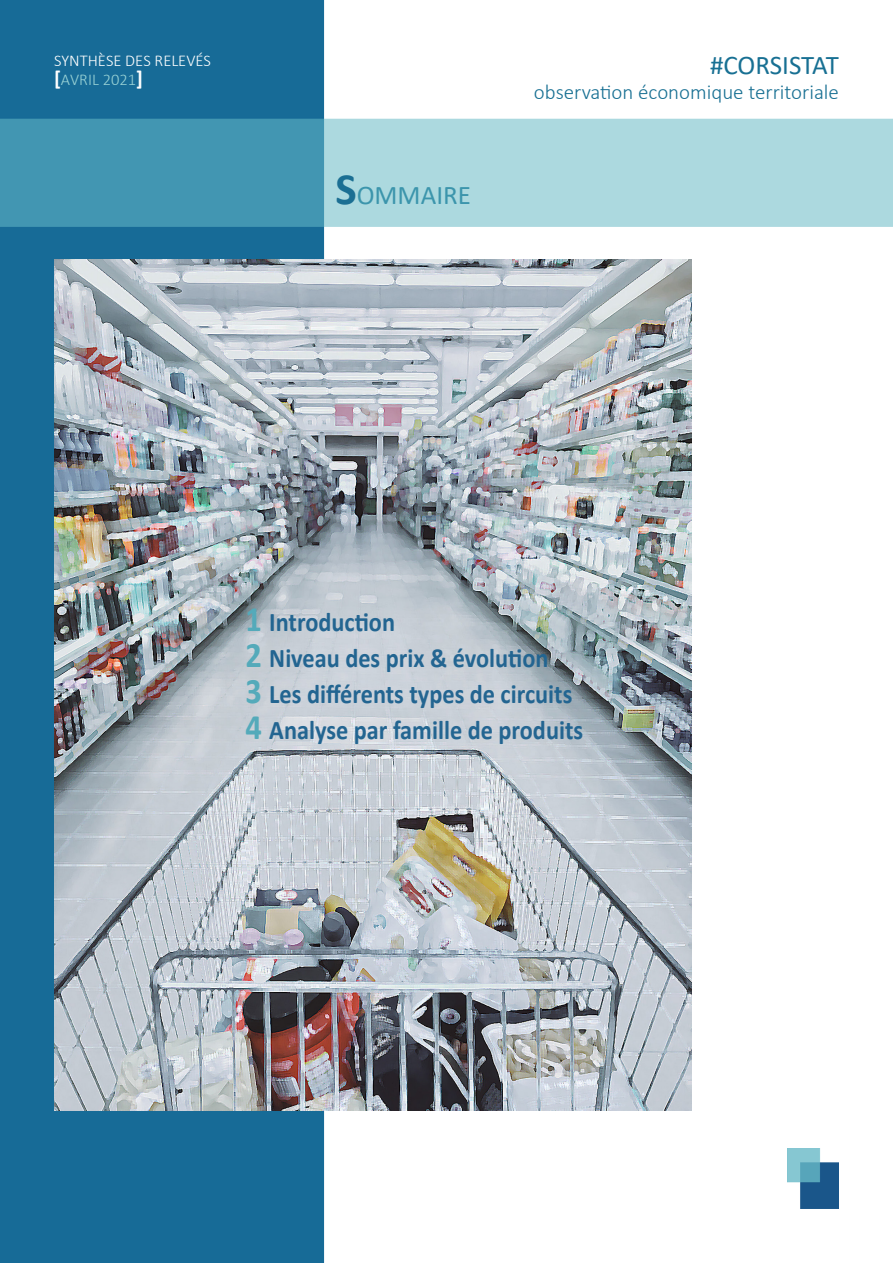
<style>
.page{position:relative;width:893px;height:1263px;background:#fff}
.page>*{position:absolute;margin:0;border:0;box-sizing:border-box;transform-origin:0 0}
.t1{font:700 27px "Calibri";color:#236591;scale:.9 1}
.t2{font:27px "Calibri";letter-spacing:-.005em;color:#187093}
.t3{font:27px "Calibri";color:#3c95ac}
.t4{font:300 21px "Calibri";color:#187093}
.t5{font:300 16.5px/19px "Calibri";color:#fff}
.s1{font-weight:700;font-size:21px}
.s2{color:#99d2d5}
.s3{font-weight:700;font-size:45px;color:#1b6f93}
.s4{font-size:36px;color:#54aaba}
</style>
<div class="page">
<img style="left:0;top:0;width:893px;height:1263px">
<img style="left:787px;top:1148px;width:52px;height:61px">
<img style="left:54px;top:259px;width:638px;height:851px">
<p class="t5" style="left:54px;top:51px;width:159px">SYNTHÈSE DES RELEVÉS <span class="s1">[</span><span class="s2">AVRIL 2021</span><span class="s1">]</span></p>
<p class="t3" style="left:335px;top:176px;width:137px"><span class="s3">S</span>OMMAIRE</p>
<p class="t2" style="left:710px;top:47px;width:130px">#CORSISTAT</p>
<p class="t4" style="left:534px;top:79px;width:307px">observation économique territoriale</p>
<p class="t1" style="left:246px;top:603px;width:168px"><span class="s4">1</span> Introduction</p>
<p class="t1" style="left:246px;top:639px;width:338px"><span class="s4">2</span> Niveau des prix &amp; évolution</p>
<p class="t1" style="left:246px;top:675px;width:365px"><span class="s4">3</span> Les différents types de circuits</p>
<p class="t1" style="left:246px;top:711px;width:377px"><span class="s4">4</span> Analyse par famille de produits</p>
</div>
